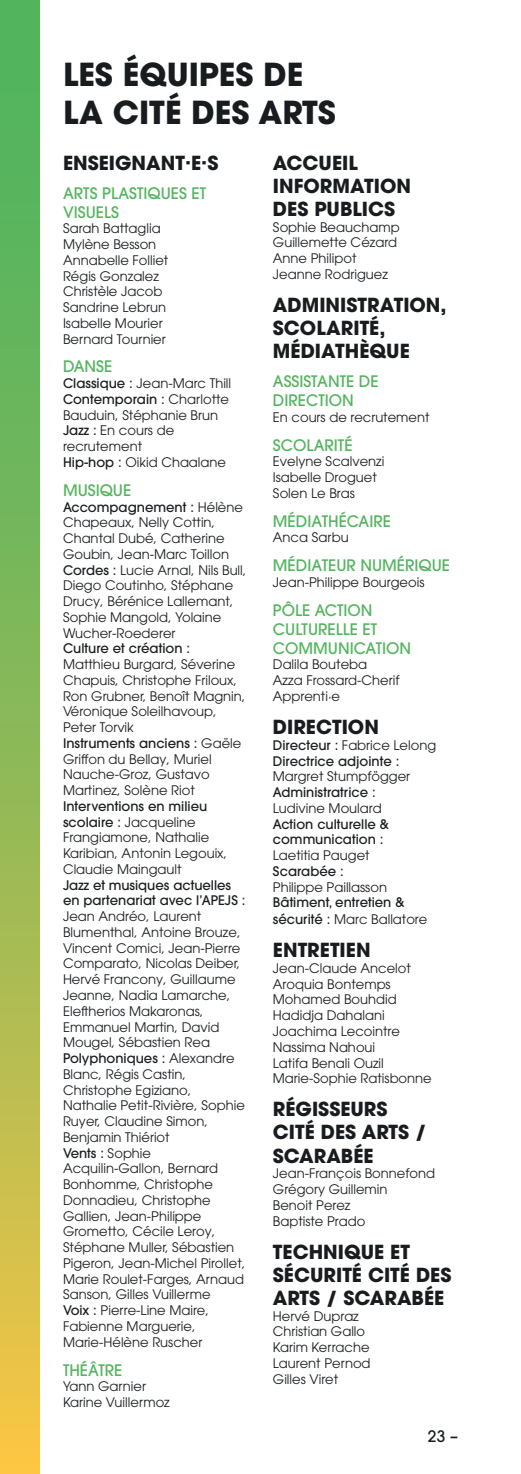
<style>
.page{position:relative;width:521px;height:1474px;background:#fff}
.page>*{position:absolute;margin:0;border:0;box-sizing:border-box;transform-origin:0 0}
.t1{font:700 31.5px/37.8px "ITC Avant Garde Pro";color:#191c1f}
.t2{font:700 19.25px/23.1px "ITC Avant Garde Pro";color:#191c1f}
.t3{font:500 15.75px/18.9px "ITC Avant Garde Pro";color:#53b45e}
.t4{font:500 15.75px "ITC Avant Garde Pro";color:#191c1f}
.t5{font:13.12px/15.8px "ITC Avant Garde Pro";color:#191c1f}
.t6{font:500 13.12px/15.8px "ITC Avant Garde Pro";color:#191c1f}
.s1{font-weight:500}
.s2{font-weight:400}
</style>
<div class="page">
<svg style="left:0;top:0;width:40px;height:1473px;background:#94ba55"></svg>
<h1 class="t1" style="left:63px;top:55px;width:274px">LES ÉQUIPES DE<br>LA CITÉ DES ARTS</h1>
<h2 class="t2" style="left:63px;top:151px;width:157px">ENSEIGNANT·E·S</h2>
<p class="t3" style="left:63px;top:183px;width:145px">ARTS PLASTIQUES ET<br>VISUELS</p>
<p class="t5" style="left:63px;top:220px;width:107px">Sarah Battaglia<br>Mylène Besson<br>Annabelle Folliet<br>Régis Gonzalez<br>Christèle Jacob<br>Sandrine Lebrun<br>Isabelle Mourier<br>Bernard Tournier</p>
<p class="t3" style="left:63px;top:357px;width:51px">DANSE</p>
<p class="t5" style="left:63px;top:375px;width:170px"><span class="s1">Classique :</span> Jean-Marc Thill<br><span class="s1">Contemporain :</span> Charlotte<br>Bauduin, Stéphanie Brun<br><span class="s1">Jazz :</span> En cours de recrutement<br><span class="s1">Hip-hop :</span> Oikid Chaalane</p>
<p class="t3" style="left:63px;top:480px;width:70px">MUSIQUE</p>
<p class="t5" style="left:63px;top:498px;width:185px"><span class="s1">Accompagnement :</span> Hélène<br>Chapeaux, Nelly Cottin,<br>Chantal Dubé, Catherine<br>Goubin, Jean-Marc Toillon<br><span class="s1">Cordes :</span> Lucie Arnal, Nils Bull,<br>Diego Coutinho, Stéphane<br>Drucy, Bérénice Lallemant,<br>Sophie Mangold, Yolaine<br>Wucher-Roederer</p>
<p class="t6" style="left:63px;top:640px;width:129px">Culture et création :</p>
<p class="t5" style="left:63px;top:656px;width:184px">Matthieu Burgard, Séverine<br>Chapuis, Christophe Friloux,<br>Ron Grubner, Benoît Magnin,<br>Véronique Soleilhavoup,<br>Peter Torvik<br><span class="s1">Instruments anciens :</span> Gaële<br>Griffon du Bellay, Muriel<br>Nauche-Groz, Gustavo<br>Martinez, Solène Riot</p>
<p class="t5" style="left:63px;top:798px;width:166px"><span class="s1">Interventions en milieu scolaire :</span> Jacqueline<br>Frangiamone, Nathalie<br>Karibian, Antonin Legouix,<br>Claudie Maingault</p>
<p class="t6" style="left:63px;top:877px;width:184px">Jazz et musiques actuelles en partenariat avec l’APEJS :</p>
<p class="t5" style="left:63px;top:908px;width:184px">Jean Andréo, Laurent<br>Blumenthal, Antoine Brouze,<br>Vincent Comici, Jean-Pierre<br>Comparato, Nicolas Deiber,<br>Hervé Francony, Guillaume<br>Jeanne, Nadia Lamarche,<br>Eleftherios Makaronas,<br>Emmanuel Martin, David<br>Mougel, Sébastien Rea<br><span class="s1">Polyphoniques :</span> Alexandre<br>Blanc, Régis Castin,<br>Christophe Egiziano,<br>Nathalie Petit-Rivière, Sophie<br>Ruyer, Claudine Simon,<br>Benjamin Thiériot<br><span class="s1">Vents :</span> Sophie<br>Acquilin‑Gallon, Bernard<br>Bonhomme, Christophe<br>Donnadieu, Christophe<br>Gallien, Jean-Philippe<br>Grometto, Cécile Leroy,<br>Stéphane Muller, Sébastien<br>Pigeron, Jean-Michel Pirollet,<br>Marie Roulet-Farges, Arnaud<br>Sanson, Gilles Vuillerme<br><span class="s1">Voix :</span> Pierre-Line Maire,<br>Fabienne Marguerie,<br>Marie‑Hélène Ruscher</p>
<p class="t3" style="left:63px;top:1360px;width:61px">THÉÂTRE</p>
<p class="t5" style="left:63px;top:1378px;width:108px">Yann Garnier<br>Karine Vuillermoz</p>
<h2 class="t2" style="left:273px;top:151px;width:140px">ACCUEIL<br>INFORMATION<br>DES PUBLICS</h2>
<p class="t5" style="left:273px;top:219px;width:128px">Sophie Beauchamp<br>Guillemette Cézard<br>Anne Philipot<br>Jeanne Rodriguez</p>
<h2 class="t2" style="left:273px;top:293px;width:175px">ADMINISTRATION,<br>SCOLARITÉ,<br>MÉDIATHÈQUE</h2>
<p class="t3" style="left:273px;top:372px;width:107px">ASSISTANTE DE<br>DIRECTION</p>
<p class="t5" style="left:273px;top:409px;width:158px">En cours de recrutement</p>
<p class="t3" style="left:273px;top:435px;width:81px">SCOLARITÉ</p>
<p class="t5" style="left:273px;top:453px;width:113px">Evelyne Scalvenzi<br>Isabelle Droguet<br>Solen Le Bras</p>
<p class="t3" style="left:273px;top:511px;width:120px">MÉDIATHÉCAIRE</p>
<p class="t5" style="left:273px;top:529px;width:77px">Anca Sarbu</p>
<p class="t3" style="left:273px;top:556px;width:179px">MÉDIATEUR NUMÉRIQUE</p>
<p class="t5" style="left:273px;top:574px;width:153px">Jean-Philippe Bourgeois</p>
<p class="t3" style="left:273px;top:600px;width:140px">PÔLE ACTION<br>CULTURELLE ET<br>COMMUNICATION</p>
<p class="t5" style="left:273px;top:656px;width:128px">Dalila Bouteba<br>Azza Frossard-Cherif<br>Apprenti·e</p>
<h2 class="t2" style="left:273px;top:715px;width:108px">DIRECTION</h2>
<p class="t6" style="left:273px;top:737px;width:165px">Directeur : <span class="s2">Fabrice Lelong<br></span>Directrice adjointe :</p>
<p class="t5" style="left:273px;top:768px;width:139px">Margret Stumpfögger</p>
<p class="t6" style="left:273px;top:784px;width:104px">Administratrice :</p>
<p class="t5" style="left:273px;top:800px;width:110px">Ludivine Moulard</p>
<p class="t6" style="left:273px;top:815px;width:117px">Action culturelle &amp; communication :</p>
<p class="t5" style="left:273px;top:847px;width:98px">Laetitia Pauget</p>
<p class="t6" style="left:273px;top:863px;width:72px">Scarabée :</p>
<p class="t5" style="left:273px;top:878px;width:116px">Philippe Paillasson</p>
<p class="t6" style="left:273px;top:894px;width:156px;line-height:16.8px">Bâtiment, entretien &amp; sécurité : <span class="s2">Marc Ballatore</span></p>
<h2 class="t2" style="left:273px;top:938px;width:99px">ENTRETIEN</h2>
<p class="t5" style="left:273px;top:960px;width:160px">Jean-Claude Ancelot<br>Aroquia Bontemps<br>Mohamed Bouhdid<br>Hadidja Dahalani<br>Joachima Lecointre<br>Nassima Nahoui<br>Latifa Benali Ouzil<br>Marie-Sophie Ratisbonne</p>
<h2 class="t2" style="left:273px;top:1097px;width:155px">RÉGISSEURS<br>CITÉ DES ARTS /<br>SCARABÉE</h2>
<p class="t5" style="left:273px;top:1165px;width:164px">Jean-François Bonnefond<br>Grégory Guillemin<br>Benoit Perez<br>Baptiste Prado</p>
<h2 class="t2" style="left:273px;top:1239px;width:180px">TECHNIQUE ET<br>SÉCURITÉ CITÉ DES<br>ARTS / SCARABÉE</h2>
<p class="t5" style="left:273px;top:1307px;width:99px">Hervé Dupraz<br>Christian Gallo<br>Karim Kerrache<br>Laurent Pernod<br>Gilles Viret</p>
<p class="t4" style="left:428px;top:1426px;width:32px">23 –</p>
</div>
